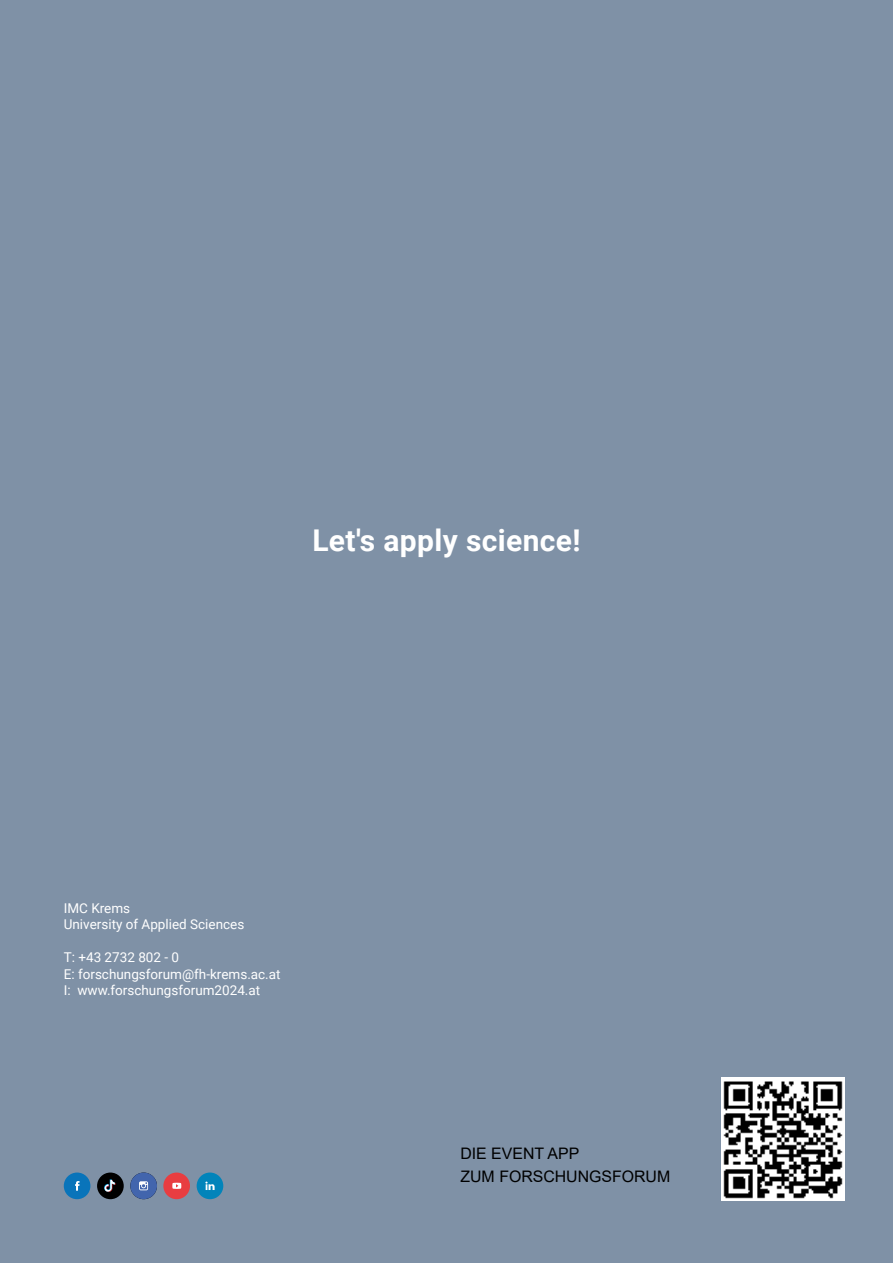
<style>
.page{position:relative;width:893px;height:1263px;background:#7f91a6}
.page>*{position:absolute;margin:0;border:0;box-sizing:border-box;transform-origin:0 0}
.t1{font:700 30px "Roboto";letter-spacing:.01em;color:#fff}
.t2{font:15.9px/23px "Arial";color:#000}
.t3{font:13.5px/16.5px "Roboto";color:#fff}
</style>
<div class="page">
<div style="left:64px;top:1172px;width:26px;height:27px;background:#0974ba;border-radius:13px"></div>
<svg style="left:75px;top:1181px;width:5px;height:10px"></svg>
<div style="left:130px;top:1172px;width:27px;height:27px;background:#4265ad;border-radius:13px"></div>
<svg style="left:139px;top:1181px;width:9px;height:9px"></svg>
<div style="left:163px;top:1172px;width:27px;height:27px;background:#e83d41;border-radius:13px"></div>
<svg style="left:172px;top:1183px;width:9px;height:6px"></svg>
<div style="left:197px;top:1172px;width:26px;height:27px;background:#0284ba;border-radius:13px"></div>
<svg style="left:205px;top:1181px;width:10px;height:9px"></svg>
<div style="left:97px;top:1172px;width:27px;height:27px;background:#000;border-radius:13px"></div>
<svg style="left:104px;top:1179px;width:11px;height:13px"></svg>
<img style="left:722px;top:1077px;width:123px;height:123px">
<h1 class="t1" style="left:312px;top:519px;width:270px">Let's apply science!</h1>
<p class="t3" style="left:64px;top:899px;width:182px">IMC Krems<br>University of Applied Sciences</p>
<p class="t3" style="left:64px;top:949px;width:218px">T: +43 2732 802 - 0<br>E: forschungsforum@fh-krems.ac.at<br>I: www.forschungsforum2024.at</p>
<p class="t2" style="left:460px;top:1142px;width:211px">DIE EVENT APP<br>ZUM FORSCHUNGSFORUM</p>
</div>
